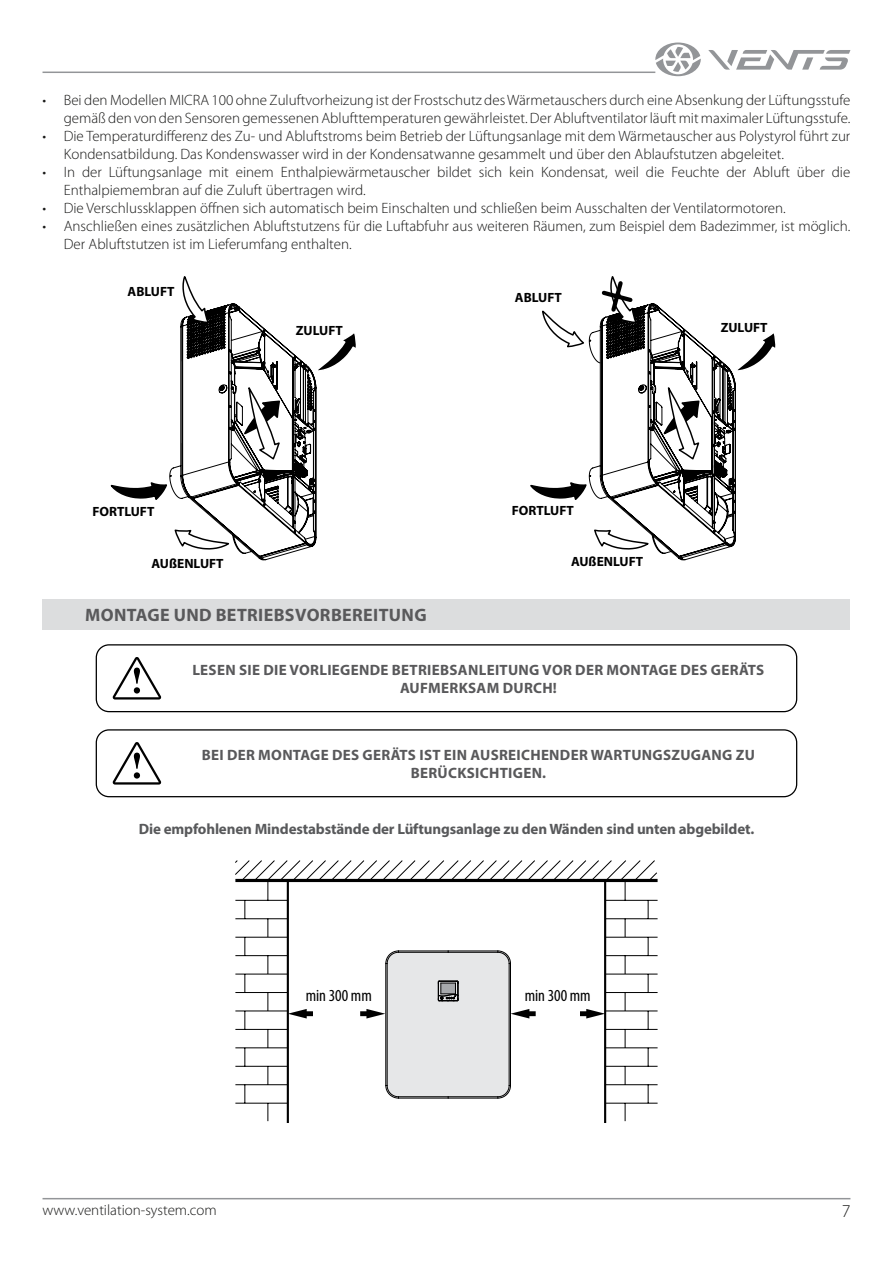
<style>
.page{position:relative;width:893px;height:1263px;background:#fff}
.page>*{position:absolute;margin:0;border:0;box-sizing:border-box;transform-origin:0 0}
.t1{font:700 18px "Myriad Pro";letter-spacing:.02em;color:#59595b}
.t2{font:300 18px "Myriad Pro";color:#181817}
.t3{font:condensed 16.8px "Myriad Pro";color:#000}
.t4{font:300 15px/18px "Myriad Pro";color:#181817}
.t5{font:700 15px/18px "Myriad Pro";letter-spacing:.02em;color:#59595b;text-align:center}
.t6{font:700 15px "Myriad Pro";letter-spacing:-.01em;color:#58595b}
.t7{font:700 13.35px "Myriad Pro";color:#000}
</style>
<div class="page">
<hr style="left:43px;top:1198px;width:807px;height:1px;background:#939598">
<hr style="left:43px;top:72px;width:612px;height:1px;background:#939598">
<svg style="left:708px;top:50px;width:142px;height:20px"></svg>
<svg style="left:655px;top:43px;width:46px;height:33px"></svg>
<div style="left:43px;top:599px;width:807px;height:31px;background:#dcddde"></div>
<svg style="left:110px;top:277px;width:246px;height:283px"></svg>
<svg style="left:530px;top:276px;width:246px;height:284px"></svg>
<div style="left:96px;top:644px;width:701px;height:68px;border:1px solid #000;border-radius:13px"></div>
<svg style="left:113px;top:657px;width:48px;height:42px"></svg>
<hr style="left:604px;top:880px;width:2px;height:243px;background:#000">
<hr style="left:287px;top:880px;width:2px;height:243px;background:#000">
<svg style="left:235px;top:860px;width:423px;height:261px"></svg>
<hr style="left:605px;top:1103px;width:53px;height:1px;background:#000">
<hr style="left:605px;top:1084px;width:53px;height:1px;background:#000">
<hr style="left:605px;top:1066px;width:53px;height:1px;background:#000">
<hr style="left:605px;top:1047px;width:53px;height:1px;background:#000">
<hr style="left:605px;top:1029px;width:53px;height:1px;background:#000">
<hr style="left:605px;top:1011px;width:53px;height:1px;background:#000">
<hr style="left:605px;top:992px;width:53px;height:1px;background:#000">
<hr style="left:605px;top:974px;width:53px;height:1px;background:#000">
<hr style="left:605px;top:955px;width:53px;height:1px;background:#000">
<hr style="left:605px;top:937px;width:53px;height:1px;background:#000">
<hr style="left:605px;top:918px;width:53px;height:1px;background:#000">
<hr style="left:605px;top:900px;width:53px;height:1px;background:#000">
<div style="left:96px;top:729px;width:701px;height:68px;border:1px solid #000;border-radius:13px"></div>
<svg style="left:113px;top:742px;width:48px;height:42px"></svg>
<p class="t4" style="left:43px;top:91px;width:809px;text-align:right">• Bei den Modellen MICRA 100 ohne Zuluftvorheizung ist der Frostschutz des Wärmetauschers durch eine Absenkung der Lüftungsstufe gemäß den von den Sensoren gemessenen Ablufttemperaturen gewährleistet. Der Abluftventilator läuft mit maximaler Lüftungsstufe.</p>
<p class="t4" style="left:64px;top:127px;width:788px;text-indent:-21px">• Die Temperaturdifferenz des Zu- und Abluftstroms beim Betrieb der Lüftungsanlage mit dem Wärmetauscher aus Polystyrol führt zur<br>Kondensatbildung. Das Kondenswasser wird in der Kondensatwanne gesammelt und über den Ablaufstutzen abgeleitet.</p>
<p class="t4" style="left:64px;top:163px;width:788px;text-indent:-21px">• In der Lüftungsanlage mit einem Enthalpiewärmetauscher bildet sich kein Kondensat, weil die Feuchte der Abluft über die<br>Enthalpiemembran auf die Zuluft übertragen wird.</p>
<p class="t4" style="left:43px;top:199px;width:745px">• Die Verschlussklappen öffnen sich automatisch beim Einschalten und schließen beim Ausschalten der Ventilatormotoren.</p>
<p class="t4" style="left:64px;top:217px;width:788px;text-indent:-21px">• Anschließen eines zusätzlichen Abluftstutzens für die Luftabfuhr aus weiteren Räumen, zum Beispiel dem Badezimmer, ist möglich.<br>Der Abluftstutzen ist im Lieferumfang enthalten.</p>
<p class="t7" style="left:128px;top:283px;width:48px">ABLUFT</p>
<p class="t7" style="left:515px;top:289px;width:48px">ABLUFT</p>
<p class="t7" style="left:296px;top:322px;width:48px">ZULUFT</p>
<p class="t7" style="left:721px;top:319px;width:48px">ZULUFT</p>
<p class="t7" style="left:92px;top:503px;width:64px">FORTLUFT</p>
<p class="t7" style="left:512px;top:502px;width:64px">FORTLUFT</p>
<p class="t7" style="left:152px;top:554px;width:74px">AUßENLUFT</p>
<p class="t7" style="left:571px;top:553px;width:74px">AUßENLUFT</p>
<p class="t1" style="left:85px;top:603px;width:343px">MONTAGE UND BETRIEBSVORBEREITUNG</p>
<p class="t5" style="left:192px;top:660px;width:573px">LESEN SIE DIE VORLIEGENDE BETRIEBSANLEITUNG VOR DER MONTAGE DES GERÄTS<br>AUFMERKSAM DURCH!</p>
<p class="t5" style="left:202px;top:745px;width:555px">BEI DER MONTAGE DES GERÄTS IST EIN AUSREICHENDER WARTUNGSZUGANG ZU<br>BERÜCKSICHTIGEN.</p>
<p class="t6" style="left:139px;top:819px;width:617px">Die empfohlenen Mindestabstände der Lüftungsanlage zu den Wänden sind unten abgebildet.</p>
<p class="t3" style="left:306px;top:985px;width:68px">min 300 mm</p>
<p class="t3" style="left:525px;top:985px;width:68px">min 300 mm</p>
<p class="t4" style="left:43px;top:1201px;width:176px">www.ventilation-system.com</p>
<p class="t2" style="left:842px;top:1201px;width:10px">7</p>
</div>
